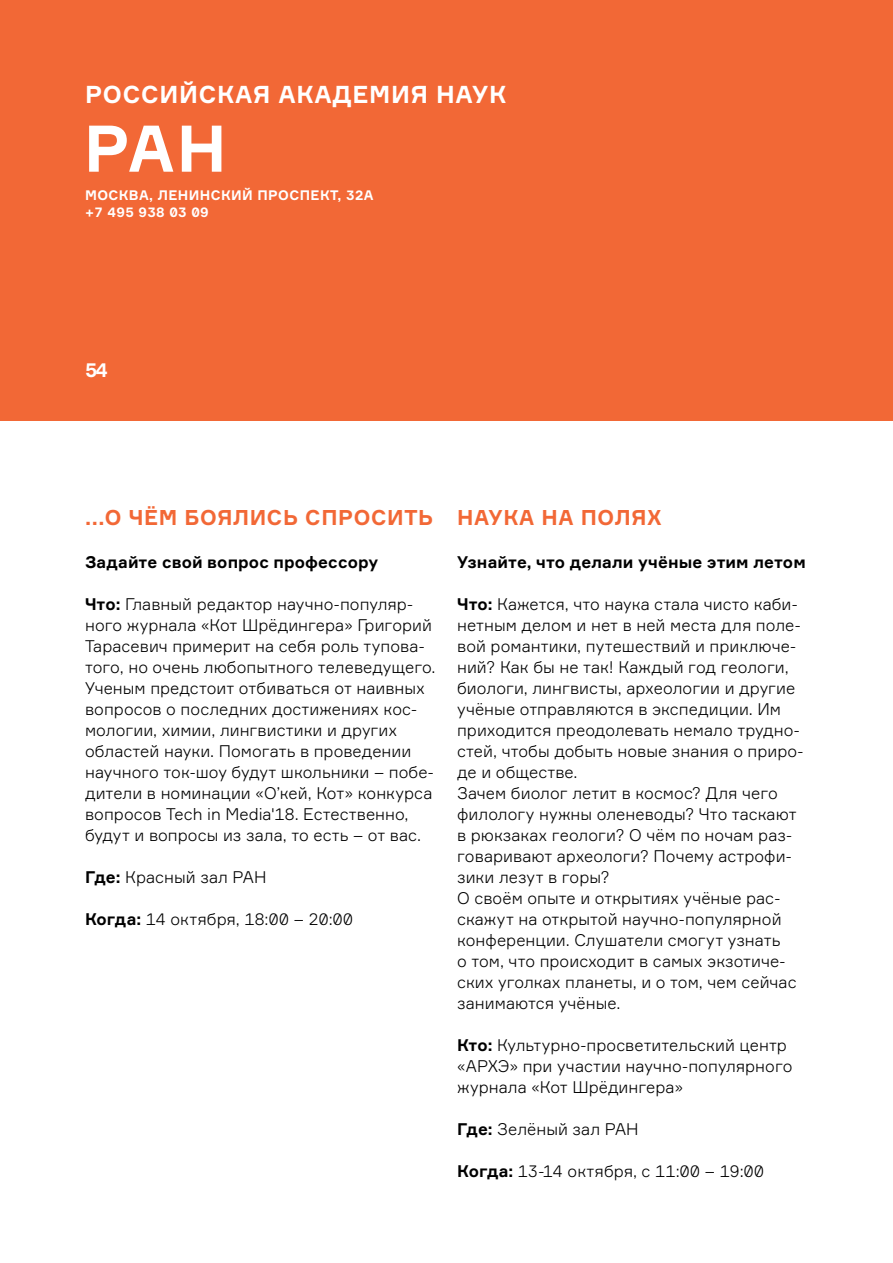
<style>
.page{position:relative;width:893px;height:1263px;background:#fff}
.page>*{position:absolute;margin:0;border:0;box-sizing:border-box;transform-origin:0 0}
.t1{font:700 64.5px "Formular";color:#fff}
.t2{font:700 24px "Formular";letter-spacing:.03em;color:#fff}
.t3{font:700 21px "Formular";letter-spacing:.03em;color:#f26836}
.t4{font:700 19.5px "Formular";color:#fff}
.t5{font:300 16.5px/21px "Formular";letter-spacing:.005em;color:#000}
.t6{font:700 16.5px "Formular";letter-spacing:.005em;color:#000}
.t7{font:700 13.5px/16.2px "Formular";letter-spacing:.03em;color:#fff}
.s1{font-weight:700}
</style>
<div class="page">
<div style="left:0;top:0;width:893px;height:421px;background:#f26836"></div>
<h2 class="t2" style="left:85px;top:79px;width:423px">РОССИЙСКАЯ АКАДЕМИЯ НАУК</h2>
<h1 class="t1" style="left:84px;top:109px;width:144px">РАН</h1>
<p class="t7" style="left:85px;top:187px;width:290px">МОСКВА, ЛЕНИНСКИЙ ПРОСПЕКТ, 32А +7 495 938 03 09</p>
<p class="t4" style="left:85px;top:358px;width:24px">54</p>
<p class="t3" style="left:85px;top:505px;width:350px">...О ЧЁМ БОЯЛИСЬ СПРОСИТЬ</p>
<p class="t6" style="left:85px;top:551px;width:295px">Задайте свой вопрос профессору</p>
<p class="t5" style="left:85px;top:593px;width:352px"><span class="s1">Что:</span> Главный редактор научно-популяр&shy;ного журнала «Кот Шрёдингера» Григорий Тарасевич примерит на себя роль тупова&shy;того, но очень любопытного телеведущего.<br>Ученым предстоит отбиваться от наивных вопросов о последних достижениях кос&shy;мологии, химии, лингвистики и других областей науки. Помогать в проведении научного ток-шоу будут школьники – побе&shy;дители в номинации «О’кей, Кот» конкурса вопросов Tech in Media'18. Естественно, будут и вопросы из зала, то есть – от вас.</p>
<p class="t5" style="left:85px;top:866px;width:183px"><span class="s1">Где:</span> Красный зал РАН</p>
<p class="t5" style="left:85px;top:908px;width:270px"><span class="s1">Когда:</span> 14 октября, 18:00 – 20:00</p>
<p class="t3" style="left:457px;top:505px;width:206px">НАУКА НА ПОЛЯХ</p>
<p class="t6" style="left:457px;top:551px;width:350px">Узнайте, что делали учёные этим летом</p>
<p class="t5" style="left:457px;top:593px;width:348px"><span class="s1">Что:</span> Кажется, что наука стала чисто каби&shy;нетным делом и нет в ней места для поле&shy;вой романтики, путешествий и приключе&shy;ний? Как бы не так! Каждый год геологи, биологи, лингвисты, археологии и другие учёные отправляются в экспедиции. Им приходится преодолевать немало трудно&shy;стей, чтобы добыть новые знания о приро&shy;де и обществе.<br>Зачем биолог летит в космос? Для чего филологу нужны оленеводы? Что таскают в рюкзаках геологи? О чём по ночам раз&shy;говаривают археологи? Почему астрофи&shy;зики лезут в горы?<br>О своём опыте и открытиях учёные рас&shy;скажут на открытой научно-популярной конференции. Слушатели смогут узнать<br>о том, что происходит в самых экзотиче&shy;ских уголках планеты, и о том, чем сейчас занимаются учёные.</p>
<p class="t5" style="left:457px;top:1034px;width:337px"><span class="s1">Кто:</span> Культурно-просветительский центр «АРХЭ» при участии научно-популярного журнала «Кот Шрёдингера»</p>
<p class="t5" style="left:457px;top:1118px;width:183px"><span class="s1">Где:</span> Зелёный зал РАН</p>
<p class="t5" style="left:457px;top:1160px;width:309px"><span class="s1">Когда:</span> 13-14 октября, с 11:00 – 19:00</p>
</div>
